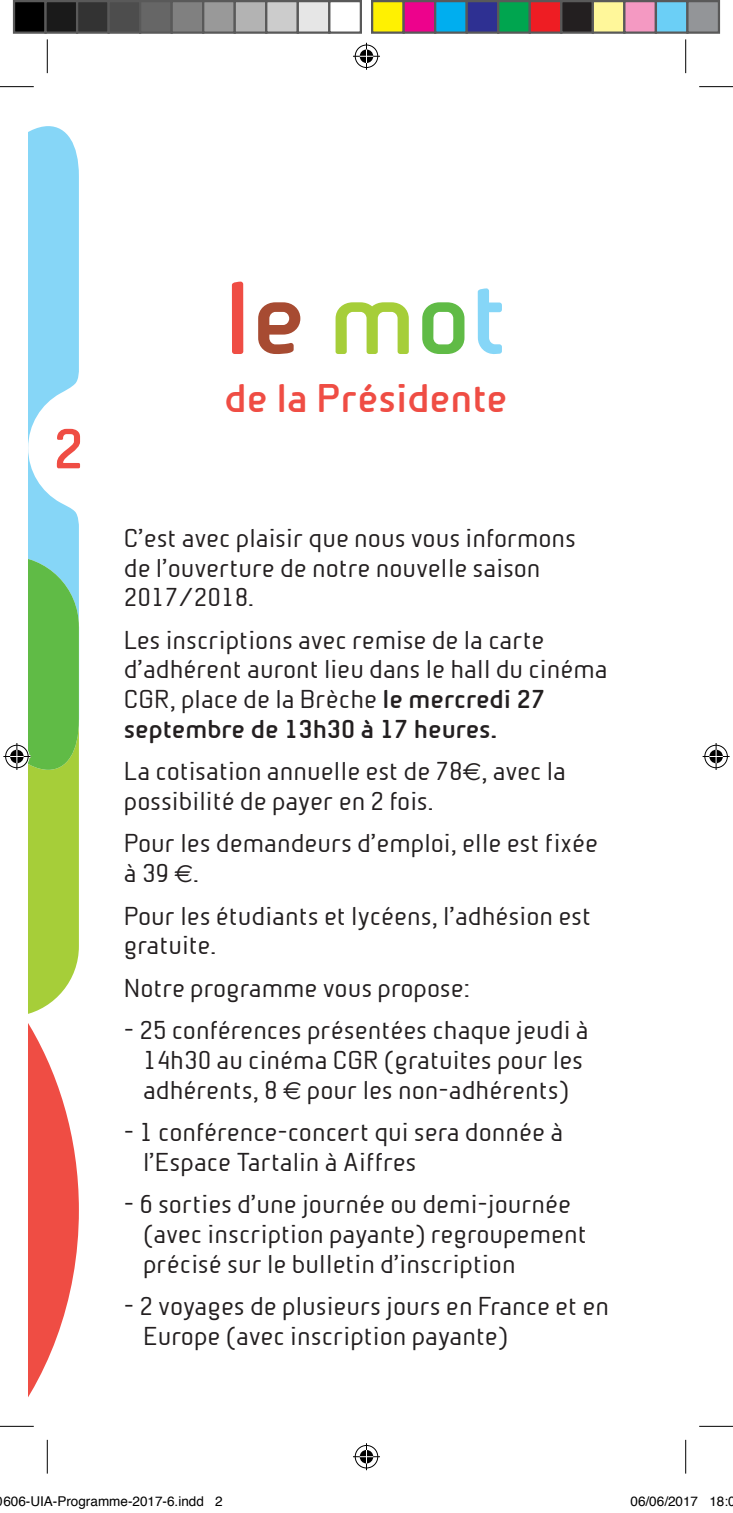
<style>
.page{position:relative;width:733px;height:1513px;background:#fff}
.page>*{position:absolute;margin:0;border:0;box-sizing:border-box;transform-origin:0 0}
.t1{font:700 99px "Beta Sans";color:#ef4d44}
.t2{font:700 54px "Beta Sans";color:#ef4d44}
.t3{font:700 38.25px "Beta Sans";color:#ef4d44}
.t4{font:24.75px/29.7px "Beta Sans";color:#231f20}
.t5{font:13.5px "Helvetica";color:#000}
.s1{color:#a74b32}
.s2{color:#a6ce39}
.s3{color:#60bb46}
.s4{color:#86d6f7}
.s5{font-weight:700}
.s6{font-family:"Euro Sans"}
</style>
<div class="page">
<hr style="left:0;top:86px;width:34px;height:1px;background:#000">
<hr style="left:699px;top:86px;width:33px;height:1px;background:#000">
<hr style="left:0;top:1426px;width:34px;height:1px;background:#000">
<hr style="left:699px;top:1426px;width:33px;height:1px;background:#000">
<hr style="left:47px;top:39px;width:1px;height:34px;background:#000">
<hr style="left:47px;top:1439px;width:1px;height:34px;background:#000">
<hr style="left:685px;top:39px;width:1px;height:34px;background:#000">
<hr style="left:685px;top:1439px;width:1px;height:34px;background:#000">
<svg style="left:353px;top:43px;width:27px;height:27px"></svg>
<svg style="left:353px;top:1443px;width:27px;height:27px"></svg>
<svg style="left:3px;top:126px;width:76px;height:1319px"></svg>
<svg style="left:702px;top:743px;width:27px;height:27px"></svg>
<div style="left:14px;top:1px;width:32px;height:32px;background:#000"></div>
<div style="left:13px;top:0;width:34px;height:34px;border:2px solid #595959"></div>
<div style="left:46px;top:1px;width:31px;height:32px;background:#1a1a1a"></div>
<div style="left:44px;top:0;width:34px;height:34px;border:2px solid #595959"></div>
<div style="left:77px;top:1px;width:32px;height:32px;background:#333"></div>
<div style="left:76px;top:0;width:34px;height:34px;border:2px solid #595959"></div>
<div style="left:109px;top:1px;width:31px;height:32px;background:#4d4d4d"></div>
<div style="left:107px;top:0;width:34px;height:34px;border:2px solid #595959"></div>
<div style="left:140px;top:1px;width:32px;height:32px;background:#666"></div>
<div style="left:139px;top:0;width:34px;height:34px;border:2px solid #595959"></div>
<div style="left:172px;top:1px;width:31px;height:32px;background:#808080"></div>
<div style="left:170px;top:0;width:34px;height:34px;border:2px solid #595959"></div>
<div style="left:203px;top:1px;width:32px;height:32px;background:#999"></div>
<div style="left:202px;top:0;width:34px;height:34px;border:2px solid #595959"></div>
<div style="left:235px;top:1px;width:31px;height:32px;background:#b3b3b3"></div>
<div style="left:233px;top:0;width:34px;height:34px;border:2px solid #595959"></div>
<div style="left:266px;top:1px;width:32px;height:32px;background:#ccc"></div>
<div style="left:265px;top:0;width:34px;height:34px;border:2px solid #595959"></div>
<div style="left:298px;top:1px;width:31px;height:32px;background:#e6e6e6"></div>
<div style="left:296px;top:0;width:34px;height:34px;border:2px solid #595959"></div>
<div style="left:328px;top:0;width:34px;height:34px;border:2px solid #595959"></div>
<div style="left:372px;top:1px;width:31px;height:32px;background:#fff101"></div>
<div style="left:371px;top:0;width:33px;height:34px;border:2px solid #595959"></div>
<div style="left:403px;top:1px;width:32px;height:32px;background:#ed028c"></div>
<div style="left:402px;top:0;width:34px;height:34px;border:2px solid #595959"></div>
<div style="left:435px;top:1px;width:31px;height:32px;background:#00aeef"></div>
<div style="left:434px;top:0;width:33px;height:34px;border:2px solid #595959"></div>
<div style="left:466px;top:1px;width:32px;height:32px;background:#2e3092"></div>
<div style="left:465px;top:0;width:34px;height:34px;border:2px solid #595959"></div>
<div style="left:498px;top:1px;width:31px;height:32px;background:#00a54f"></div>
<div style="left:497px;top:0;width:33px;height:34px;border:2px solid #595959"></div>
<div style="left:529px;top:1px;width:32px;height:32px;background:#ee1d23"></div>
<div style="left:528px;top:0;width:34px;height:34px;border:2px solid #595959"></div>
<div style="left:561px;top:1px;width:31px;height:32px;background:#231f20"></div>
<div style="left:560px;top:0;width:33px;height:34px;border:2px solid #595959"></div>
<div style="left:592px;top:1px;width:32px;height:32px;background:#fff79a"></div>
<div style="left:591px;top:0;width:34px;height:34px;border:2px solid #595959"></div>
<div style="left:624px;top:1px;width:31px;height:32px;background:#f499c2"></div>
<div style="left:623px;top:0;width:33px;height:34px;border:2px solid #595959"></div>
<div style="left:655px;top:1px;width:32px;height:32px;background:#6bcff6"></div>
<div style="left:654px;top:0;width:34px;height:34px;border:2px solid #595959"></div>
<div style="left:687px;top:1px;width:31px;height:32px;background:#939598"></div>
<div style="left:686px;top:0;width:33px;height:34px;border:2px solid #595959"></div>
<h2 class="t2" style="left:53px;top:417px;width:32px">2</h2>
<h1 class="t1" style="left:224px;top:260px;width:286px">l<span class="s1">e</span> <span class="s2">m</span><span class="s3">o</span><span class="s4">t</span></h1>
<h3 class="t3" style="left:224px;top:376px;width:284px">de la Présidente</h3>
<p class="t4" style="left:124px;top:523px;width:453px">C’est avec plaisir que nous vous informons de l’ouverture de notre nouvelle saison<br>2017/2018.</p>
<p class="t4" style="left:124px;top:625px;width:485px">Les inscriptions avec remise de la carte d’adhérent auront lieu dans le hall du cinéma CGR, place de la Brèche <span class="s5">le mercredi 27 septembre de 13h30 à 17 heures.</span></p>
<p class="t4" style="left:124px;top:756px;width:443px">La cotisation annuelle est de 78<span class="s6">€</span>, avec la possibilité de payer en 2 fois.</p>
<p class="t4" style="left:124px;top:828px;width:475px">Pour les demandeurs d’emploi, elle est fixée à 39 <span class="s6">€</span>.</p>
<p class="t4" style="left:124px;top:901px;width:468px">Pour les étudiants et lycéens, l’adhésion est gratuite.</p>
<p class="t4" style="left:124px;top:973px;width:347px">Notre programme vous propose:</p>
<p class="t4" style="left:124px;top:1015px;width:466px;text-align:center">- 25 conférences présentées chaque jeudi à<br>14h30 au cinéma CGR (gratuites pour les adhérents, 8 <span class="s6">€</span> pour les non-adhérents)</p>
<p class="t4" style="left:143px;top:1117px;width:421px;text-indent:-19px">- 1 conférence-concert qui sera donnée à l’Espace Tartalin à Aiffres</p>
<p class="t4" style="left:143px;top:1189px;width:445px;text-indent:-19px">- 6 sorties d’une journée ou demi-journée (avec inscription payante) regroupement précisé sur le bulletin d’inscription</p>
<p class="t4" style="left:143px;top:1291px;width:467px;text-indent:-19px">- 2 voyages de plusieurs jours en France et en<br>Europe (avec inscription payante)</p>
<p class="t5" style="left:3px;top:1491px;width:221px">606-UIA-Programme-2017-6.indd 2</p>
<p class="t5" style="left:630px;top:1491px;width:107px">06/06/2017 18:0</p>
</div>
